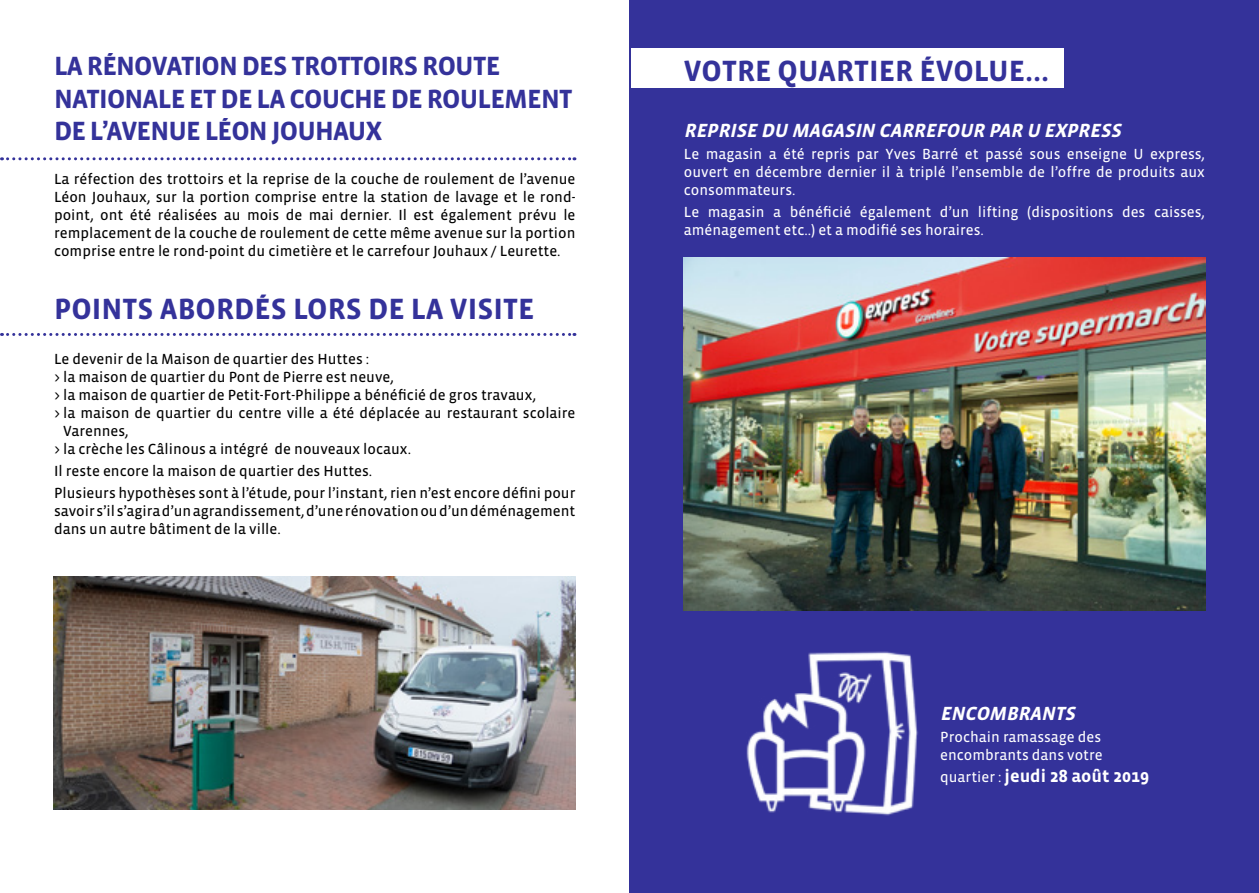
<style>
.page{position:relative;width:1259px;height:893px;background:#fff}
.page>*{position:absolute;margin:0;border:0;box-sizing:border-box;transform-origin:0 0}
.t1{font:700 30px "Vista Sans";color:#34329a}
.t2{font:700 27px/32.4px "Vista Sans";letter-spacing:-.03em;color:#34329a}
.t3{font:italic 700 19.5px "Vista Sans";color:#fff}
.t4{font:700 18px "Vista Sans";color:#fff}
.t5{font:15px/18px "Vista Sans Reg";color:#000}
.t6{font:15px/18px "Vista Sans Reg";color:#fff}
.s1{font-family:"Vista Sans Reg";font-weight:400;font-size:15px}
</style>
<div class="page">
<svg style="left:2px;top:157px;width:573px;height:3px"></svg>
<svg style="left:2px;top:333px;width:573px;height:3px"></svg>
<div style="left:629px;top:0;width:630px;height:893px;background:#34329a"></div>
<div style="left:631px;top:49px;width:432px;height:39px;background:#fff"></div>
<img style="left:683px;top:257px;width:522px;height:354px">
<img style="left:54px;top:576px;width:521px;height:234px">
<img style="left:746px;top:651px;width:172px;height:165px">
<h2 class="t2" style="left:54px;top:50px;width:520px">LA RÉNOVATION DES TROTTOIRS ROUTE<br>NATIONALE ET DE LA COUCHE DE ROULEMENT<br>DE L’AVENUE LÉON JOUHAUX</h2>
<p class="t5" style="left:54px;top:171px;width:523px;text-align:justify">La réfection des trottoirs et la reprise de la couche de roulement de l’avenue Léon Jouhaux, sur la portion comprise entre la station de lavage et le rond&shy;point, ont été réalisées au mois de mai dernier. Il est également prévu le remplacement de la couche de roulement de cette même avenue sur la portion comprise entre le rond-point du cimetière et le carrefour Jouhaux / Leurette.</p>
<h1 class="t1" style="left:54px;top:294px;width:482px">POINTS ABORDÉS LORS DE LA VISITE</h1>
<p class="t5" style="left:54px;top:350px;width:317px">Le devenir de la Maison de quartier des Huttes :</p>
<p class="t5" style="left:54px;top:368px;width:341px">&gt; la maison de quartier du Pont de Pierre est neuve,</p>
<p class="t5" style="left:54px;top:386px;width:483px">&gt; la maison de quartier de Petit-Fort-Philippe a bénéficié de gros travaux,</p>
<p class="t5" style="left:54px;top:404px;width:523px">&gt; la maison de quartier du centre ville a été déplacée au restaurant scolaire</p>
<p class="t5" style="left:63px;top:422px;width:67px">Varennes,</p>
<p class="t5" style="left:54px;top:440px;width:359px">&gt; la crèche les Câlinous a intégré de nouveaux locaux.</p>
<p class="t5" style="left:54px;top:460px;width:523px;line-height:22.2px">Il reste encore la maison de quartier des Huttes.<br>Plusieurs hypothèses sont à l’étude, pour l’instant, rien n’est encore défini pour</p>
<p class="t5" style="left:54px;top:502px;width:523px">savoir s’il s’agira d’un agrandissement, d’une rénovation ou d’un déménagement dans un autre bâtiment de la ville.</p>
<h1 class="t1" style="left:684px;top:55px;width:367px">VOTRE QUARTIER ÉVOLUE...</h1>
<h3 class="t3" style="left:684px;top:120px;width:443px">REPRISE DU MAGASIN CARREFOUR PAR U EXPRESS</h3>
<p class="t6" style="left:684px;top:145px;width:522px;text-align:justify">Le magasin a été repris par Yves Barré et passé sous enseigne U express, ouvert en décembre dernier il à triplé l’ensemble de l’offre de produits aux consommateurs.</p>
<p class="t6" style="left:684px;top:203px;width:522px">Le magasin a bénéficié également d’un lifting (dispositions des caisses, aménagement etc..) et a modifié ses horaires.</p>
<h3 class="t3" style="left:940px;top:703px;width:141px">ENCOMBRANTS</h3>
<p class="t6" style="left:940px;top:728px;width:164px">Prochain ramassage des encombrants dans votre</p>
<p class="t4" style="left:940px;top:766px;width:210px"><span class="s1">quartier :</span> jeudi 28 août 2019</p>
</div>
